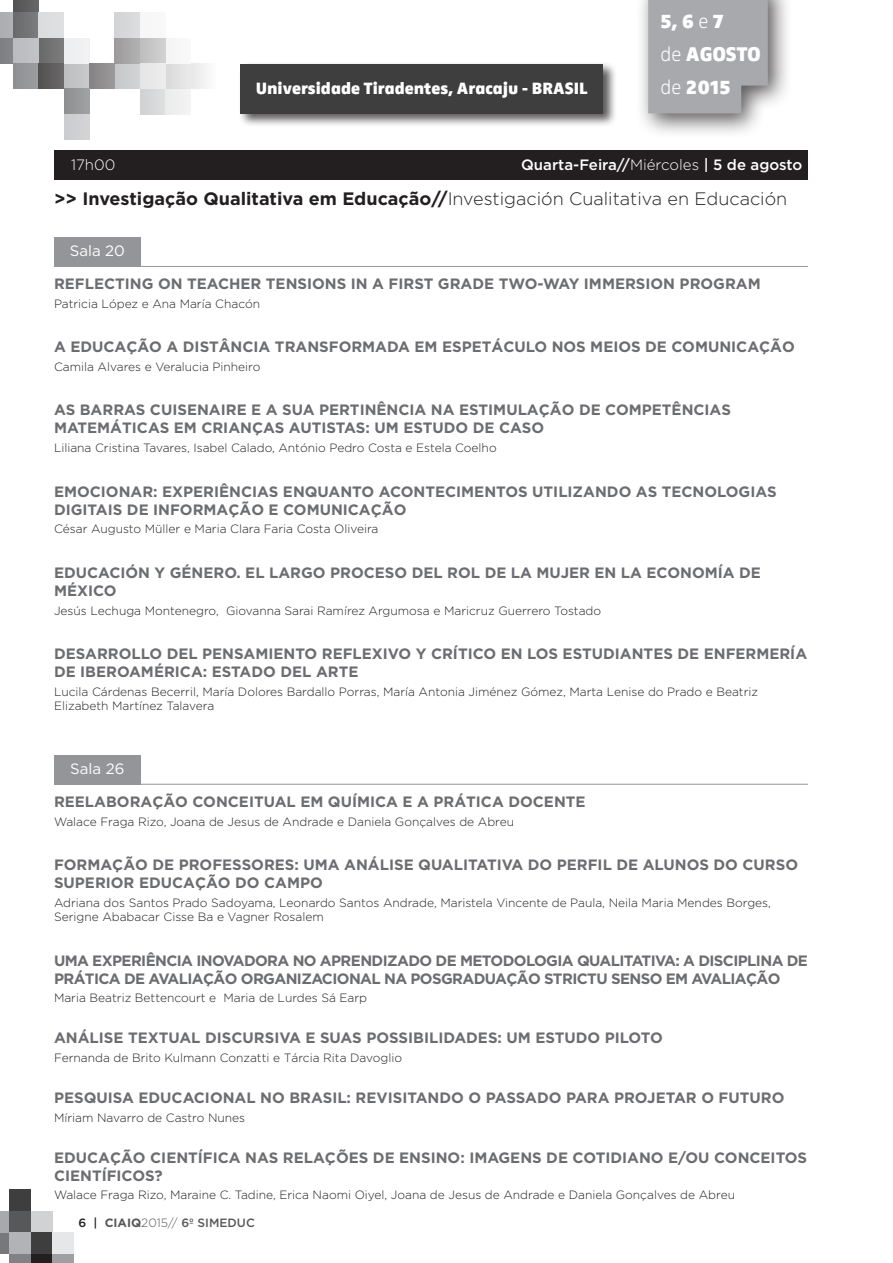
<style>
.page{position:relative;width:893px;height:1263px;background:#fff}
.page>*{position:absolute;margin:0;border:0;box-sizing:border-box;transform-origin:0 0}
.t1{font:20.55px/33px "Zwo Alt LF w 8";color:#fff}
.t2{font:700 18px "Gotham";color:#231f20}
.t3{font:16.95px "Zwo Alt LF w 8";color:#fff}
.TITULO_CONFERÊNCIA{font:700 15px/18px "Gotham";color:#6c6d70}
.TITULO_CONFERÊNCIA-2{font:700 15px/18px "Gotham";letter-spacing:-.04em;color:#6c6d70}
.t4{font:500 15px "Gotham";color:#fff}
.t5{font:15px "Gotham";color:#fff}
.t6{font:300 15px "Gotham";color:#fff}
.NOME_LOCAL{font:300 12px/14.4px "Gotham";color:#231f20}
.t7{font:500 12px "Gotham";color:#57585a}
.s1{font-family:"Zwo Alt LF w 1"}
.s2{font-weight:300}
.s3{color:#231f20}
.s4{font-weight:700}
</style>
<div class="page">
<div style="left:9px;top:1189px;width:22px;height:22px;background:#3e3e3f"></div>
<div style="left:9px;top:1211px;width:22px;height:21px;background:#57585a"></div>
<div style="left:31px;top:1211px;width:21px;height:21px;background:#d1d2d4"></div>
<div style="left:31px;top:1232px;width:21px;height:22px;background:#3e3e3f"></div>
<div style="left:9px;top:1232px;width:22px;height:22px;background:#b2b3b7"></div>
<div style="left:0;top:1232px;width:9px;height:22px;background:#76787b"></div>
<div style="left:9px;top:1254px;width:22px;height:9px;background:#808285"></div>
<div style="left:31px;top:1254px;width:21px;height:9px;background:#231f20"></div>
<div style="left:52px;top:1254px;width:22px;height:9px;background:#9d9fa2"></div>
<div style="left:52px;top:1232px;width:22px;height:22px;background:#e6e7e9"></div>
<div style="left:0;top:1211px;width:9px;height:21px;background:#a8a9ad"></div>
<div style="left:13px;top:0;width:25px;height:13px;background:#5d5d5e"></div>
<div style="left:13px;top:13px;width:25px;height:25px;background:#727375"></div>
<div style="left:38px;top:13px;width:26px;height:25px;background:#dddedf"></div>
<div style="left:38px;top:38px;width:26px;height:25px;background:#727273"></div>
<div style="left:13px;top:38px;width:25px;height:25px;background:#bebfc2"></div>
<div style="left:0;top:38px;width:13px;height:25px;background:#808285"></div>
<div style="left:13px;top:63px;width:25px;height:26px;background:#949699"></div>
<div style="left:38px;top:63px;width:26px;height:26px;background:#5f5c5d"></div>
<div style="left:64px;top:63px;width:25px;height:26px;background:#c2c3c5"></div>
<div style="left:64px;top:38px;width:25px;height:25px;background:#eff0f1"></div>
<div style="left:0;top:13px;width:13px;height:25px;background:#a8a9ad"></div>
<div style="left:191px;top:63px;width:25px;height:26px;background:#f2f2f2"></div>
<div style="left:165px;top:63px;width:26px;height:26px;background:#e1e1e1"></div>
<div style="left:165px;top:38px;width:26px;height:25px;background:#f6f7f7"></div>
<div style="left:140px;top:38px;width:25px;height:25px;background:#c7c7c8"></div>
<div style="left:140px;top:63px;width:25px;height:26px;background:#e8e9ea"></div>
<div style="left:140px;top:89px;width:25px;height:25px;background:#d7d8d9"></div>
<div style="left:115px;top:63px;width:25px;height:26px;background:#cccdce"></div>
<div style="left:115px;top:38px;width:25px;height:25px;background:#a7a6a6"></div>
<div style="left:115px;top:12px;width:25px;height:26px;background:#d8d8da"></div>
<div style="left:140px;top:12px;width:25px;height:26px;background:#f7f8f8"></div>
<div style="left:165px;top:89px;width:26px;height:25px;background:#efeff0"></div>
<div style="left:89px;top:63px;width:26px;height:26px;background:#8f8d8e"></div>
<div style="left:64px;top:89px;width:25px;height:25px;background:#979899"></div>
<div style="left:64px;top:114px;width:25px;height:25px;background:#cfd0d2"></div>
<div style="left:636px;top:0;width:157px;height:138px;background:#231f20;opacity:.75"></div>
<svg style="left:648px;top:0;width:120px;height:113px;background:#a8a9ad"></svg>
<div style="left:238px;top:62px;width:379px;height:66px;background:#231f20;opacity:.75"></div>
<div style="left:240px;top:64px;width:363px;height:49px;background:#3e3e3f"></div>
<div style="left:54px;top:237px;width:87px;height:30px;background:#939598"></div>
<hr style="left:141px;top:266px;width:667px;height:1px;background:#939598">
<div style="left:54px;top:755px;width:87px;height:29px;background:#939598"></div>
<hr style="left:141px;top:784px;width:667px;height:1px;background:#939598">
<div style="left:54px;top:150px;width:754px;height:30px;background:#231f20"></div>
<h1 class="t1" style="left:660px;top:5px;width:102px">5, 6<span class="s1">e</span> 7<br><span class="s1">de</span> AGOSTO</h1>
<p class="t3" style="left:256px;top:78px;width:334px">Universidade Tiradentes, Aracaju - BRASIL</p>
<h1 class="t1" style="left:660px;top:71px;width:72px"><span class="s1">de</span> 2015</h1>
<p class="t6" style="left:71px;top:157px;width:46px">17h00</p>
<p class="t4" style="left:521px;top:156px;width:283px">Quarta-Feira//<span class="s2">Miércoles</span> | 5 de agosto</p>
<p class="t2" style="left:54px;top:188px;width:735px">&gt;&gt; Investigação Qualitativa em Educação//<span class="s2">Investigación Cualitativa en Educación</span></p>
<p class="t5" style="left:70px;top:243px;width:57px">Sala 20</p>
<p class="TITULO_CONFERÊNCIA" style="left:54px;top:274px;width:708px">REFLECTING ON TEACHER TENSIONS IN A FIRST GRADE TWO-WAY IMMERSION PROGRAM</p>
<p class="NOME_LOCAL" style="left:54px;top:296px;width:208px">Patricia López e Ana María Chacón</p>
<p class="TITULO_CONFERÊNCIA" style="left:54px;top:338px;width:742px">A EDUCAÇÃO A DISTÂNCIA TRANSFORMADA EM ESPETÁCULO NOS MEIOS DE COMUNICAÇÃO</p>
<p class="NOME_LOCAL" style="left:54px;top:359px;width:208px">Camila Alvares e Veralucia Pinheiro</p>
<p class="TITULO_CONFERÊNCIA" style="left:54px;top:401px;width:678px">AS BARRAS CUISENAIRE E A SUA PERTINÊNCIA NA ESTIMULAÇÃO DE COMPETÊNCIAS<br>MATEMÁTICAS EM CRIANÇAS AUTISTAS: UM ESTUDO DE CASO</p>
<p class="NOME_LOCAL" style="left:54px;top:441px;width:444px">Liliana Cristina Tavares, Isabel Calado, António Pedro Costa e Estela Coelho</p>
<p class="TITULO_CONFERÊNCIA" style="left:54px;top:482px;width:724px">EMOCIONAR: EXPERIÊNCIAS ENQUANTO ACONTECIMENTOS UTILIZANDO AS TECNOLOGIAS<br>DIGITAIS DE INFORMAÇÃO E COMUNICAÇÃO</p>
<p class="NOME_LOCAL" style="left:54px;top:522px;width:326px">César Augusto Müller e Maria Clara Faria Costa Oliveira</p>
<p class="TITULO_CONFERÊNCIA" style="left:54px;top:563px;width:708px">EDUCACIÓN Y GÉNERO. EL LARGO PROCESO DEL ROL DE LA MUJER EN LA ECONOMÍA DE<br>MÉXICO</p>
<p class="NOME_LOCAL" style="left:54px;top:603px;width:549px">Jesús Lechuga Montenegro, Giovanna Sarai Ramírez Argumosa e Maricruz Guerrero Tostado</p>
<p class="TITULO_CONFERÊNCIA" style="left:54px;top:644px;width:755px">DESARROLLO DEL PENSAMIENTO REFLEXIVO Y CRÍTICO EN LOS ESTUDIANTES DE ENFERMERÍA<br>DE IBEROAMÉRICA: ESTADO DEL ARTE</p>
<p class="NOME_LOCAL" style="left:54px;top:684px;width:706px">Lucila Cárdenas Becerril, María Dolores Bardallo Porras, María Antonia Jiménez Gómez, Marta Lenise do Prado e Beatriz<br>Elizabeth Martínez Talavera</p>
<p class="t5" style="left:70px;top:761px;width:56px">Sala 26</p>
<p class="TITULO_CONFERÊNCIA" style="left:54px;top:792px;width:533px">REELABORAÇÃO CONCEITUAL EM QUÍMICA E A PRÁTICA DOCENTE</p>
<p class="NOME_LOCAL" style="left:54px;top:814px;width:462px">Walace Fraga Rizo, Joana de Jesus de Andrade e Daniela Gonçalves de Abreu</p>
<p class="TITULO_CONFERÊNCIA" style="left:54px;top:855px;width:746px">FORMAÇÃO DE PROFESSORES: UMA ANÁLISE QUALITATIVA DO PERFIL DE ALUNOS DO CURSO<br>SUPERIOR EDUCAÇÃO DO CAMPO</p>
<p class="NOME_LOCAL" style="left:54px;top:895px;width:718px">Adriana dos Santos Prado Sadoyama, Leonardo Santos Andrade, Maristela Vincente de Paula, Neila Maria Mendes Borges,<br>Serigne Ababacar Cisse Ba e Vagner Rosalem</p>
<p class="TITULO_CONFERÊNCIA-2" style="left:54px;top:951px;width:755px">UMA EXPERIÊNCIA INOVADORA NO APRENDIZADO DE METODOLOGIA QUALITATIVA: A DISCIPLINA DE<br>PRÁTICA DE AVALIAÇÃO ORGANIZACIONAL NA POSGRADUAÇÃO STRICTU SENSO EM AVALIAÇÃO</p>
<p class="NOME_LOCAL" style="left:54px;top:991px;width:315px">Maria Beatriz Bettencourt e Maria de Lurdes Sá Earp</p>
<p class="TITULO_CONFERÊNCIA" style="left:54px;top:1028px;width:610px">ANÁLISE TEXTUAL DISCURSIVA E SUAS POSSIBILIDADES: UM ESTUDO PILOTO</p>
<p class="NOME_LOCAL" style="left:54px;top:1050px;width:350px">Fernanda de Brito Kulmann Conzatti e Tárcia Rita Davoglio</p>
<p class="TITULO_CONFERÊNCIA" style="left:54px;top:1088px;width:732px">PESQUISA EDUCACIONAL NO BRASIL: REVISITANDO O PASSADO PARA PROJETAR O FUTURO</p>
<p class="NOME_LOCAL" style="left:54px;top:1110px;width:193px">Míriam Navarro de Castro Nunes</p>
<p class="TITULO_CONFERÊNCIA" style="left:54px;top:1148px;width:755px">EDUCAÇÃO CIENTÍFICA NAS RELAÇÕES DE ENSINO: IMAGENS DE COTIDIANO E/OU CONCEITOS<br>CIENTÍFICOS?</p>
<p class="NOME_LOCAL" style="left:54px;top:1187px;width:682px">Walace Fraga Rizo, Maraine C. Tadine, Erica Naomi Oiyel, Joana de Jesus de Andrade e Daniela Gonçalves de Abreu</p>
<p class="t7" style="left:78px;top:1216px;width:178px"><span class="s3">6 |</span> <span class="s4">CIAIQ</span><span class="s2">2015//</span> 6º SIMEDUC</p>
</div>
